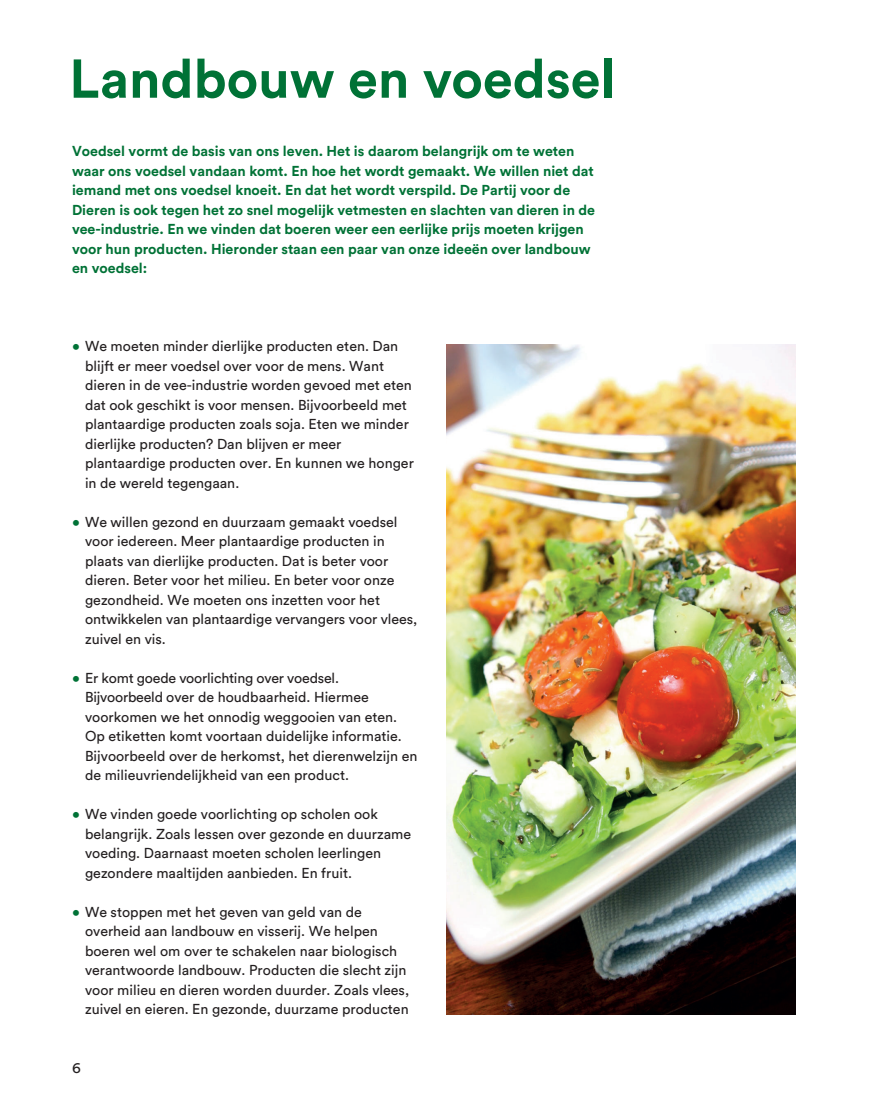
<style>
.page{position:relative;width:893px;height:1106px;background:#fff}
.page>*{position:absolute;margin:0;border:0;box-sizing:border-box;transform-origin:0 0}
.t1{font:700 54px "Circular Pro";color:#007236}
.t2{font:15px "Circular Pro";color:#231f20}
.t3{font:14.25px/19.5px "Circular Pro";color:#231f20}
.t4{font:700 14.25px/19.5px "Circular Pro";color:#007236}
.s1{color:#007236}
</style>
<div class="page">
<img style="left:446px;top:344px;width:349px;height:670px">
<h1 class="t1" style="left:69px;top:42px;width:547px">Landbouw en voedsel</h1>
<p class="t4" style="left:72px;top:141px;width:525px">Voedsel vormt de basis van ons leven. Het is daarom belangrijk om te weten waar ons voedsel vandaan komt. En hoe het wordt gemaakt. We willen niet dat iemand met ons voedsel knoeit. En dat het wordt verspild. De Partij voor de Dieren is ook tegen het zo snel mogelijk vetmesten en slachten van dieren in de vee-industrie. En we vinden dat boeren weer een eerlijke prijs moeten krijgen voor hun producten. Hieronder staan een paar van onze ideeën over landbouw en voedsel:</p>
<p class="t3" style="left:85px;top:336px;width:330px;text-indent:-13px"><span class="s1">•</span> We moeten minder dierlijke producten eten. Dan blijft er meer voedsel over voor de mens. Want dieren in de vee-industrie worden gevoed met eten dat ook geschikt is voor mensen. Bijvoorbeeld met plantaardige producten zoals soja. Eten we minder dierlijke producten? Dan blijven er meer plantaardige producten over. En kunnen we honger in de wereld tegengaan.</p>
<p class="t3" style="left:85px;top:511px;width:334px;text-indent:-13px"><span class="s1">•</span> We willen gezond en duurzaam gemaakt voedsel voor iedereen. Meer plantaardige producten in plaats van dierlijke producten. Dat is beter voor dieren. Beter voor het milieu. En beter voor onze gezondheid. We moeten ons inzetten voor het ontwikkelen van plantaardige vervangers voor vlees, zuivel en vis.</p>
<p class="t3" style="left:85px;top:667px;width:334px;text-indent:-13px"><span class="s1">•</span> Er komt goede voorlichting over voedsel.<br>Bijvoorbeeld over de houdbaarheid. Hiermee voorkomen we het onnodig weggooien van eten.<br>Op etiketten komt voortaan duidelijke informatie.<br>Bijvoorbeeld over de herkomst, het dierenwelzijn en de milieuvriendelijkheid van een product.</p>
<p class="t3" style="left:85px;top:804px;width:328px;text-indent:-13px"><span class="s1">•</span> We vinden goede voorlichting op scholen ook belangrijk. Zoals lessen over gezonde en duurzame voeding. Daarnaast moeten scholen leerlingen gezondere maaltijden aanbieden. En fruit.</p>
<p class="t3" style="left:85px;top:901px;width:326px;text-indent:-13px"><span class="s1">•</span> We stoppen met het geven van geld van de overheid aan landbouw en visserij. We helpen boeren wel om over te schakelen naar biologisch verantwoorde landbouw. Producten die slecht zijn voor milieu en dieren worden duurder. Zoals vlees, zuivel en eieren. En gezonde, duurzame producten</p>
<p class="t2" style="left:72px;top:1057px;width:10px">6</p>
</div>
